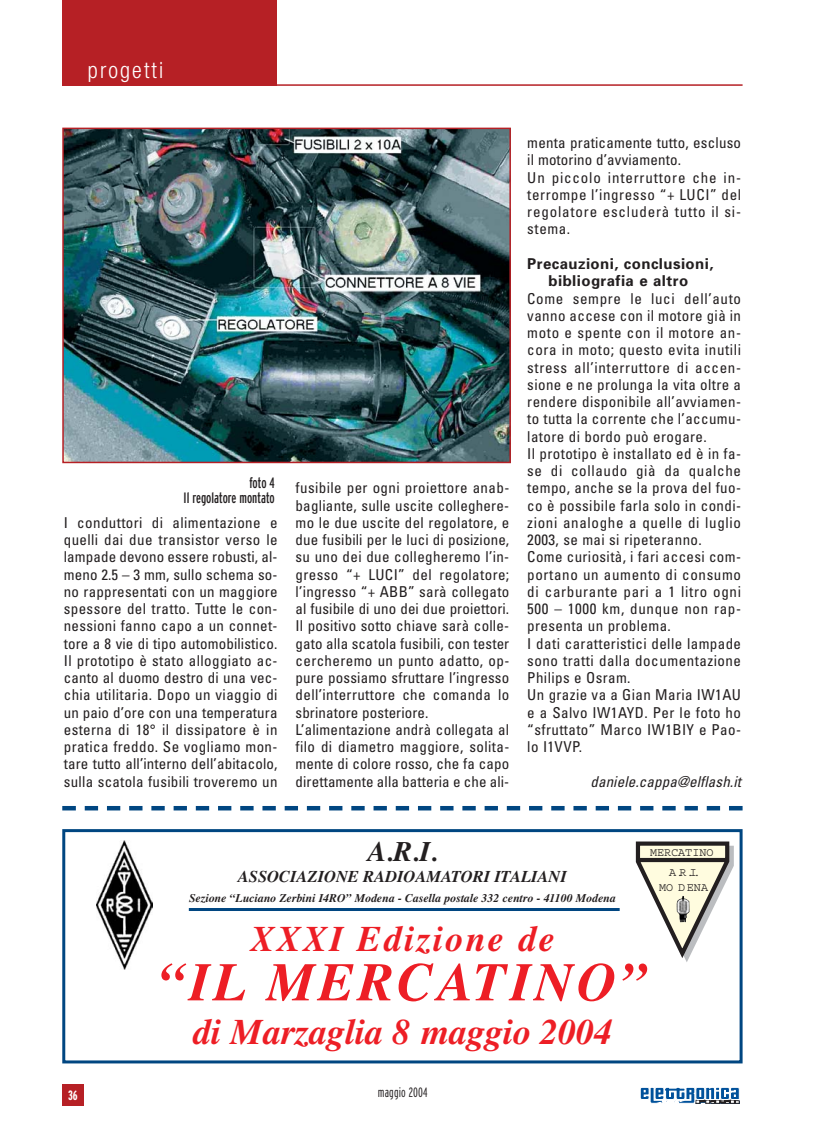
<style>
.page{position:relative;width:828px;height:1127px;background:#fff}
.page>*{position:absolute;margin:0;border:0;box-sizing:border-box;transform-origin:0 0}
.t1{font:italic 700 54px "Times";letter-spacing:.065em;color:#ed1e25}
.t2{font:italic 700 36px "Times";color:#ed1e25}
.t3{font:italic 700 36px "Times";letter-spacing:.065em;color:#ed1e25}
.t4{font:italic 700 28.35px "Times";color:#231f20}
.t5{font:300 condensed 22.5px "Helvetica Neue";letter-spacing:.095em;color:#fff}
.t6{font:italic 700 16.5px "Times";color:#231f20}
.t7{font:condensed 15px/17.2px "Univers";letter-spacing:.025em;color:#231f20}
.t8{font:700 15px/17.2px "Univers";letter-spacing:.03em;color:#231f20;text-align:center}
.t9{font:italic condensed 15px "Univers";letter-spacing:.01em;color:#231f20}
.t10{font:extra-condensed 15px/15px "Interstate";color:#231f20;text-align:right}
.t11{font:300 extra-condensed 13.5px "Interstate";letter-spacing:.01em;color:#231f20}
.t12{font:700 extra-condensed 13.5px "Interstate";color:#fff}
.t13{font:italic 700 11.85px "Times";color:#231f20}
.t14{font:11.7px/20.2px "Courier";color:#231f20;text-align:center}
</style>
<div class="page">
<div style="left:62px;top:0;width:215px;height:85px;background:#b62025"></div>
<hr style="left:62px;top:84px;width:681px;height:2px;background:#b62025">
<div style="left:62px;top:1084px;width:22px;height:21px;background:#b62025"></div>
<div style="left:637px;top:1084px;width:106px;height:21px;background:linear-gradient(to right,#fff,#fff)"></div>
<svg style="left:640px;top:1087px;width:100px;height:16px"></svg>
<div style="left:62px;top:829px;width:681px;height:234px;border:3px solid #004681"></div>
<img style="left:96px;top:840px;width:56px;height:129px">
<svg style="left:636px;top:841px;width:98px;height:121px"></svg>
<img style="left:676px;top:895px;width:14px;height:27px">
<hr style="left:189px;top:908px;width:431px;height:3px;background:#004681">
<img style="left:65px;top:131px;width:443px;height:329px">
<div style="left:62px;top:128px;width:449px;height:335px;border:2px solid #b62025"></div>
<svg style="left:84px;top:806px;width:637px;height:4px"></svg>
<hr style="left:62px;top:806px;width:14px;height:4px;background:#004681">
<hr style="left:729px;top:806px;width:14px;height:4px;background:#004681">
<h3 class="t5" style="left:88px;top:62px;width:77px">progetti</h3>
<p class="t10" style="left:184px;top:476px;width:93px">foto 4<br>Il regolatore montato</p>
<p class="t7" style="left:64px;top:515px;width:215px;text-align:justify">I conduttori di alimentazione e quelli dai due transistor verso le lampade devono essere robusti, al&shy;meno 2.5 – 3 mm, sullo schema so&shy;no rappresentati con un maggiore spessore del tratto. Tutte le con&shy;nessioni fanno capo a un connet&shy;tore a 8 vie di tipo automobilistico.<br>Il prototipo è stato alloggiato ac&shy;canto al duomo destro di una vec&shy;chia utilitaria. Dopo un viaggio di un paio d’ore con una temperatura esterna di 18° il dissipatore è in pratica freddo. Se vogliamo mon&shy;tare tutto all’interno dell’abitacolo, sulla scatola fusibili troveremo un</p>
<p class="t7" style="left:296px;top:481px;width:215px">fusibile per ogni proiettore anab&shy;bagliante, sulle uscite colleghere&shy;mo le due uscite del regolatore, e due fusibili per le luci di posizione, su uno dei due collegheremo l’in&shy;gresso “+ LUCI” del regolatore; l’ingresso “+ ABB” sarà collegato al fusibile di uno dei due proiettori.<br>Il positivo sotto chiave sarà colle&shy;gato alla scatola fusibili, con tester cercheremo un punto adatto, op&shy;pure possiamo sfruttare l’ingresso dell’interruttore che comanda lo sbrinatore posteriore.<br>L’alimentazione andrà collegata al filo di diametro maggiore, solita&shy;mente di colore rosso, che fa capo direttamente alla batteria e che ali-</p>
<p class="t7" style="left:527px;top:136px;width:215px">menta praticamente tutto, escluso il motorino d’avviamento.<br>Un piccolo interruttore che in&shy;terrompe l’ingresso “+ LUCI” del regolatore escluderà tutto il si&shy;stema.</p>
<p class="t8" style="left:527px;top:256px;width:188px">Precauzioni, conclusioni, bibliografia e altro</p>
<p class="t7" style="left:527px;top:291px;width:215px">Come sempre le luci dell’auto vanno accese con il motore già in moto e spente con il motore an&shy;cora in moto; questo evita inutili stress all’interruttore di accen&shy;sione e ne prolunga la vita oltre a rendere disponibile all’avviamen&shy;to tutta la corrente che l’accumu&shy;latore di bordo può erogare.<br>Il prototipo è installato ed è in fa&shy;se di collaudo già da qualche tempo, anche se la prova del fuo&shy;co è possibile farla solo in condi&shy;zioni analoghe a quelle di luglio<br>2003, se mai si ripeteranno.<br>Come curiosità, i fari accesi com&shy;portano un aumento di consumo di carburante pari a 1 litro ogni<br>500 – 1000 km, dunque non rap&shy;presenta un problema.<br>I dati caratteristici delle lampade sono tratti dalla documentazione<br>Philips e Osram.<br>Un grazie va a Gian Maria IW1AU e a Salvo IW1AYD. Per le foto ho “sfruttato” Marco IW1BIY e Pao&shy;lo I1VVP.</p>
<p class="t9" style="left:590px;top:776px;width:152px">daniele.cappa@elflash.it</p>
<p class="t12" style="left:68px;top:1090px;width:11px">36</p>
<h3 class="t4" style="left:367px;top:841px;width:71px">A.R.I.</h3>
<p class="t6" style="left:238px;top:870px;width:330px">ASSOCIAZIONE RADIOAMATORI ITALIANI</p>
<p class="t13" style="left:189px;top:894px;width:428px">Sezione “Luciano Zerbini I4RO” Modena - Casella postale 332 centro - 41100 Modena</p>
<h2 class="t3" style="left:250px;top:925px;width:306px">XXXI Edizione de</h2>
<h1 class="t1" style="left:158px;top:962px;width:490px">“IL MERCATINO”</h1>
<h2 class="t2" style="left:193px;top:1018px;width:421px">di Marzaglia 8 maggio 2004</h2>
<p class="t14" style="left:650px;top:843px;width:65px">MERCATINO<br>A .R .I.</p>
<p class="t14" style="left:659px;top:877px;width:50px">MO D ENA</p>
<p class="t11" style="left:378px;top:1087px;width:51px">maggio 2004</p>
</div>
